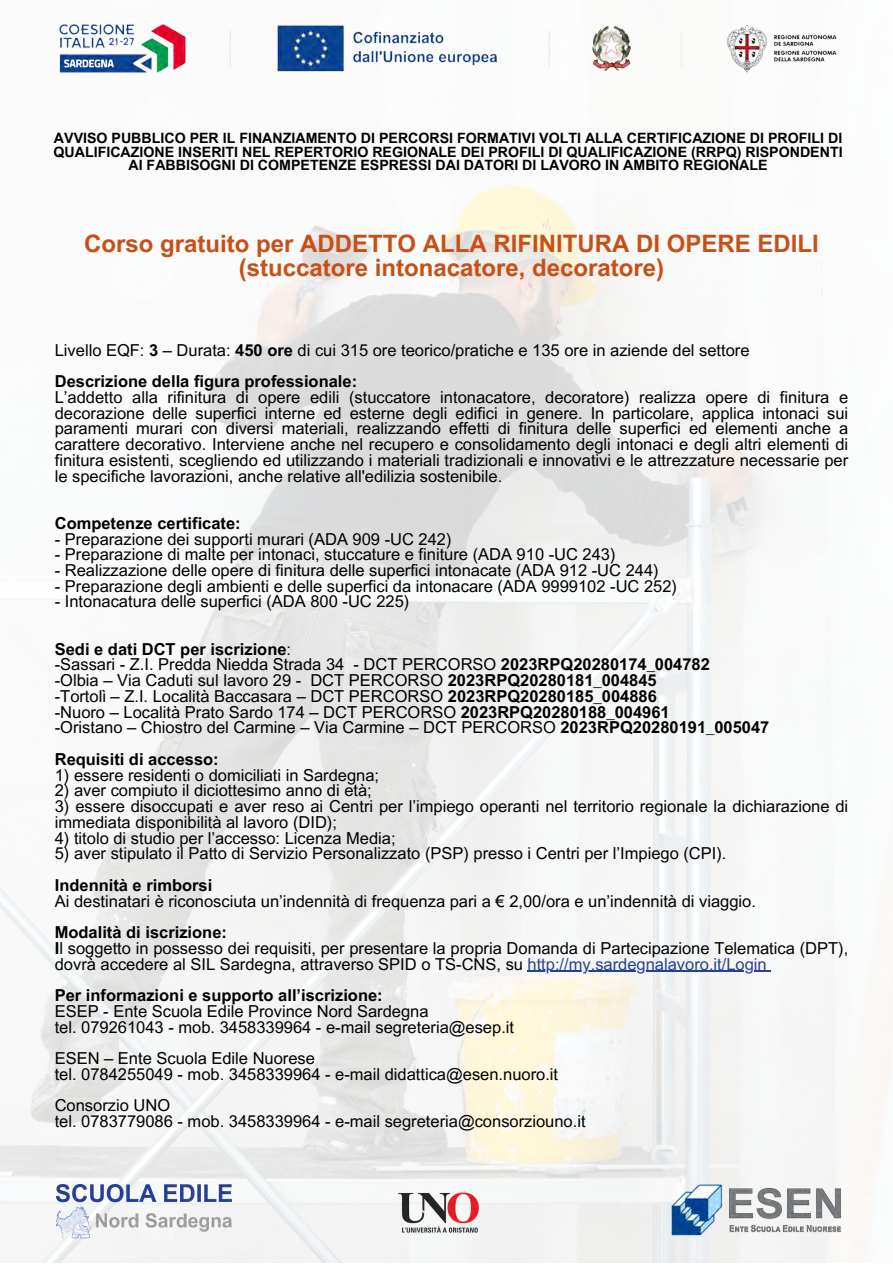
<style>
.page{position:relative;width:893px;height:1264px;background:#fff}
.page>*{position:absolute;margin:0;border:0;box-sizing:border-box;transform-origin:0 0}
.t1{font:700 24px/23.5px "Arial MT Pro";color:#c84f15;text-align:center}
.t2{font:16.5px/15.8px "Arial MT Pro";color:#000}
.t3{font:700 16.5px "Arial MT Pro";color:#000}
.t4{font:700 14.25px/13.5px "Arial MT Pro";color:#000;text-align:center}
.s1{font-weight:700}
.s2{font-weight:400}
.s3{color:#274093}
</style>
<div class="page">
<img style="left:0;top:83px;width:892px;height:1179px">
<img style="left:59px;top:23px;width:778px;height:50px">
<img style="left:661px;top:1184px;width:207px;height:51px">
<img style="left:55px;top:1184px;width:176px;height:57px">
<img style="left:373px;top:1151px;width:131px;height:111px">
<hr style="left:527px;top:970px;width:239px;height:1px;background:#274093">
<p class="t4" style="left:54px;top:133px;width:790px">AVVISO PUBBLICO PER IL FINANZIAMENTO DI PERCORSI FORMATIVI VOLTI ALLA CERTIFICAZIONE DI PROFILI DI<br>QUALIFICAZIONE INSERITI NEL REPERTORIO REGIONALE DEI PROFILI DI QUALIFICAZIONE (RRPQ) RISPONDENTI<br>AI FABBISOGNI DI COMPETENZE ESPRESSI DAI DATORI DI LAVORO IN AMBITO REGIONALE</p>
<p class="t1" style="left:84px;top:235px;width:736px">Corso gratuito per ADDETTO ALLA RIFINITURA DI OPERE EDILI (stuccatore intonacatore, decoratore)</p>
<p class="t2" style="left:55px;top:344px;width:696px">Livello EQF: <span class="s1">3</span> – Durata: <span class="s1">450 ore</span> di cui 315 ore teorico/pratiche e 135 ore in aziende del settore</p>
<p class="t3" style="left:55px;top:375px;width:304px">Descrizione della figura professionale:</p>
<p class="t2" style="left:55px;top:391px;width:795px;text-align:justify">L’addetto alla rifinitura di opere edili (stuccatore intonacatore, decoratore) realizza opere di finitura e decorazione delle superfici interne ed esterne degli edifici in genere. In particolare, applica intonaci sui paramenti murari con diversi materiali, realizzando effetti di finitura delle superfici ed elementi anche a carattere decorativo. Interviene anche nel recupero e consolidamento degli intonaci e degli altri elementi di finitura esistenti, scegliendo ed utilizzando i materiali tradizionali e innovativi e le attrezzature necessarie per le specifiche lavorazioni, anche relative all'edilizia sostenibile.</p>
<p class="t3" style="left:55px;top:517px;width:187px">Competenze certificate:</p>
<p class="t2" style="left:55px;top:533px;width:398px">- Preparazione dei supporti murari (ADA 909 -UC 242)</p>
<p class="t2" style="left:55px;top:548px;width:562px">- Preparazione di malte per intonaci, stuccature e finiture (ADA 910 -UC 243)</p>
<p class="t2" style="left:55px;top:564px;width:605px">- Realizzazione delle opere di finitura delle superfici intonacate (ADA 912 -UC 244)</p>
<p class="t2" style="left:55px;top:580px;width:623px">- Preparazione degli ambienti e delle superfici da intonacare (ADA 9999102 -UC 252)</p>
<p class="t2" style="left:55px;top:596px;width:356px">- Intonacatura delle superfici (ADA 800 -UC 225)</p>
<p class="t3" style="left:55px;top:642px;width:238px">Sedi e dati DCT per iscrizione<span class="s2">:</span></p>
<p class="t2" style="left:55px;top:659px;width:656px">-Sassari - Z.I. Predda Niedda Strada 34 - DCT PERCORSO <span class="s1">2023RPQ20280174_004782</span></p>
<p class="t2" style="left:55px;top:674px;width:603px">-Olbia – Via Caduti sul lavoro 29 - DCT PERCORSO <span class="s1">2023RPQ20280181_004845</span></p>
<p class="t2" style="left:55px;top:690px;width:603px">-Tortolì – Z.I. Località Baccasara – DCT PERCORSO <span class="s1">2023RPQ20280185_004886</span></p>
<p class="t2" style="left:55px;top:706px;width:616px">-Nuoro – Località Prato Sardo 174 – DCT PERCORSO <span class="s1">2023RPQ20280188_004961</span></p>
<p class="t2" style="left:55px;top:721px;width:716px">-Oristano – Chiostro del Carmine – Via Carmine – DCT PERCORSO <span class="s1">2023RPQ20280191_005047</span></p>
<p class="t3" style="left:55px;top:753px;width:165px">Requisiti di accesso:</p>
<p class="t2" style="left:55px;top:769px;width:326px">1) essere residenti o domiciliati in Sardegna;</p>
<p class="t2" style="left:55px;top:784px;width:318px">2) aver compiuto il diciottesimo anno di età;</p>
<p class="t2" style="left:55px;top:800px;width:795px">3) essere disoccupati e aver reso ai Centri per l’impiego operanti nel territorio regionale la dichiarazione di immediata disponibilità al lavoro (DID);</p>
<p class="t2" style="left:55px;top:832px;width:342px">4) titolo di studio per l’accesso: Licenza Media;</p>
<p class="t2" style="left:55px;top:847px;width:673px">5) aver stipulato il Patto di Servizio Personalizzato (PSP) presso i Centri per l’Impiego (CPI).</p>
<p class="t3" style="left:55px;top:878px;width:159px">Indennità e rimborsi</p>
<p class="t2" style="left:55px;top:895px;width:702px">Ai destinatari è riconosciuta un’indennità di frequenza pari a € 2,00/ora e un’indennità di viaggio.</p>
<p class="t3" style="left:55px;top:926px;width:174px">Modalità di iscrizione:</p>
<p class="t2" style="left:55px;top:942px;width:795px"><span class="s1">I</span>l soggetto in possesso dei requisiti, per presentare la propria Domanda di Partecipazione Telematica (DPT), dovrà accedere al SIL Sardegna, attraverso SPID o TS-CNS, su <span class="s3">http://my.sardegnalavoro.it/Login</span></p>
<p class="t3" style="left:55px;top:989px;width:329px">Per informazioni e supporto all’iscrizione:</p>
<p class="t2" style="left:55px;top:1005px;width:375px">ESEP - Ente Scuola Edile Province Nord Sardegna</p>
<p class="t2" style="left:55px;top:1020px;width:461px">tel. 079261043 - mob. 3458339964 - e-mail segreteria@esep.it</p>
<p class="t2" style="left:55px;top:1052px;width:262px">ESEN – Ente Scuola Edile Nuorese</p>
<p class="t2" style="left:55px;top:1068px;width:505px">tel. 0784255049 - mob. 3458339964 - e-mail didattica@esen.nuoro.it</p>
<p class="t2" style="left:55px;top:1099px;width:117px">Consorzio UNO</p>
<p class="t2" style="left:55px;top:1115px;width:532px">tel. 0783779086 - mob. 3458339964 - e-mail segreteria@consorziouno.it</p>
</div>
